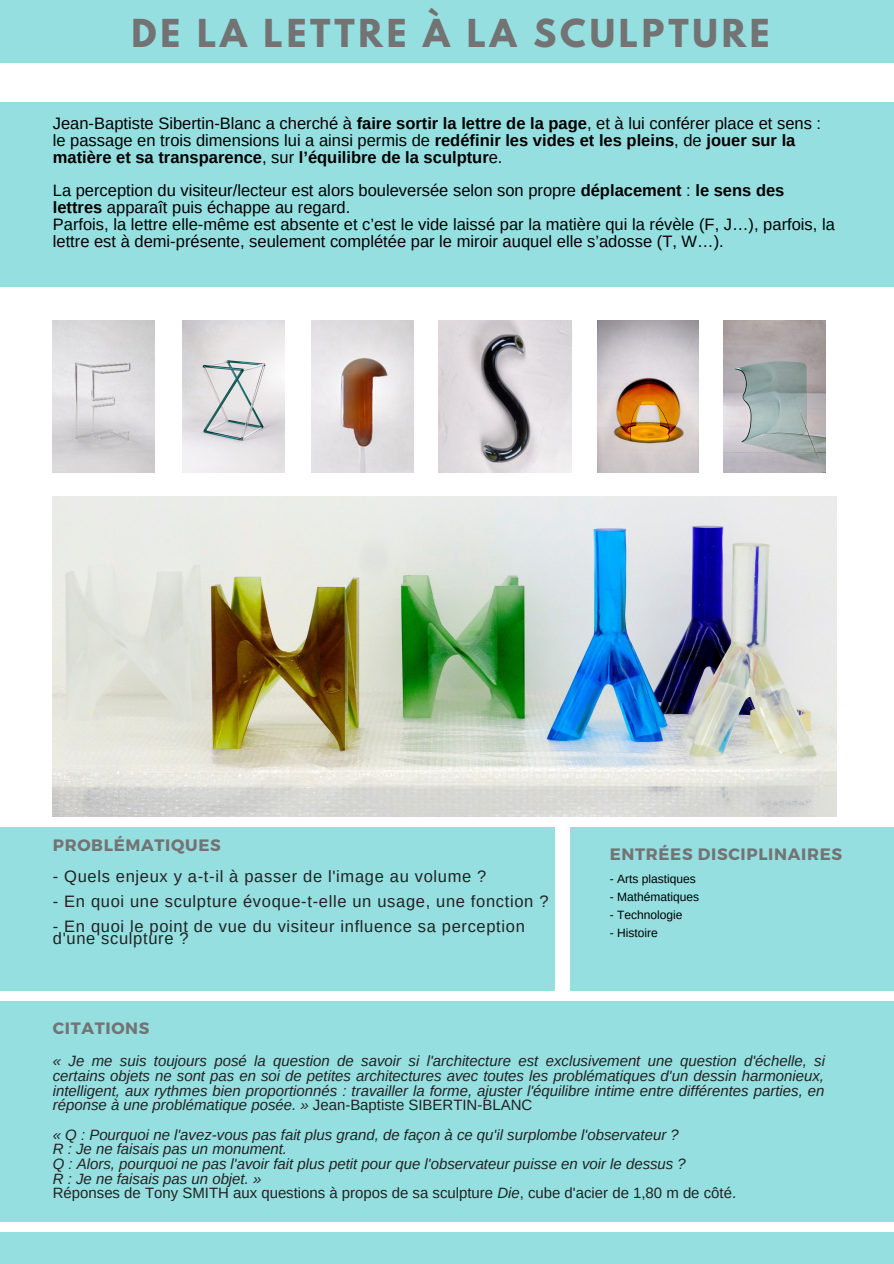
<style>
.page{position:relative;width:894px;height:1264px;background:#fff}
.page>*{position:absolute;margin:0;border:0;box-sizing:border-box;transform-origin:0 0}
.t1{font:700 34.05px "League Spartan";letter-spacing:.11em;color:#737373}
.t2{font:16.5px/17px "Arimo";color:#000}
.t3{font:16.5px/12.5px "Arimo";letter-spacing:.04em;color:#222}
.t4{font:700 16.5px "Montserrat";letter-spacing:.04em;color:#737373}
.t5{font:italic 15px/14.7px "Arimo";color:#222;text-align:justify}
.t6{font:15px "Arimo";color:#222}
.t7{font:12px "Arimo";color:#000}
.s1{font-weight:700}
.s2{font-style:normal}
.s3{font-style:italic}
</style>
<div class="page">
<div style="left:570px;top:827px;width:323px;height:163px;background:#96dfe1"></div>
<div style="left:0;top:1231px;width:893px;height:32px;background:#96dfe1"></div>
<div style="left:0;top:827px;width:554px;height:163px;background:#96dfe1"></div>
<div style="left:0;top:1001px;width:893px;height:221px;background:#96dfe1"></div>
<div style="left:0;top:0;width:893px;height:63px;background:#96dfe1"></div>
<div style="left:0;top:102px;width:893px;height:184px;background:#96dfe1"></div>
<img style="left:53px;top:496px;width:782px;height:320px">
<img style="left:53px;top:320px;width:101px;height:152px">
<img style="left:312px;top:320px;width:101px;height:152px">
<img style="left:438px;top:320px;width:133px;height:152px">
<img style="left:597px;top:320px;width:101px;height:152px">
<img style="left:723px;top:320px;width:101px;height:152px">
<img style="left:183px;top:320px;width:101px;height:152px">
<p class="t1" style="left:131px;top:17px;width:639px">DE LA LETTRE À LA SCULPTURE</p>
<p class="t2" style="left:53px;top:115px;width:769px">Jean-Baptiste Sibertin-Blanc a cherché à <span class="s1">faire sortir la lettre de la page</span>, et à lui conférer place et sens : le passage en trois dimensions lui a ainsi permis de <span class="s1">redéfinir les vides et les pleins</span>, de <span class="s1">jouer sur la matière et sa transparence</span>, sur <span class="s1">l’équilibre de la sculptur</span>e.</p>
<p class="t2" style="left:53px;top:182px;width:733px">La perception du visiteur/lecteur est alors bouleversée selon son propre <span class="s1">déplacement</span> : <span class="s1">le sens des lettres</span> apparaît puis échappe au regard.</p>
<p class="t2" style="left:53px;top:216px;width:783px">Parfois, la lettre elle-même est absente et c’est le vide laissé par la matière qui la révèle (F, J…), parfois, la lettre est à demi-présente, seulement complétée par le miroir auquel elle s’adosse (T, W…).</p>
<p class="t4" style="left:53px;top:834px;width:169px">PROBLÉMATIQUES</p>
<p class="t3" style="left:53px;top:870px;width:435px">- Quels enjeux y a-t-il à passer de l'image au volume ?</p>
<p class="t3" style="left:53px;top:894px;width:497px">- En quoi une sculpture évoque-t-elle un usage, une fonction ?</p>
<p class="t3" style="left:53px;top:919px;width:473px">- En quoi le point de vue du visiteur influence sa perception d'une sculpture ?</p>
<p class="t4" style="left:609px;top:843px;width:234px">ENTRÉES DISCIPLINAIRES</p>
<p class="t7" style="left:609px;top:871px;width:88px">- Arts plastiques</p>
<p class="t7" style="left:609px;top:889px;width:91px">- Mathématiques</p>
<p class="t7" style="left:609px;top:907px;width:74px">- Technologie</p>
<p class="t7" style="left:609px;top:925px;width:50px">- Histoire</p>
<p class="t4" style="left:53px;top:1017px;width:98px">CITATIONS</p>
<p class="t5" style="left:53px;top:1053px;width:773px">« Je me suis toujours posé la question de savoir si l'architecture est exclusivement une question d'échelle, si certains objets ne sont pas en soi de petites architectures avec toutes les problématiques d'un dessin harmonieux, intelligent, aux rythmes bien proportionnés : travailler la forme, ajuster l'équilibre intime entre différentes parties, en réponse à une problématique posée. » <span class="s2">Jean-Baptiste SIBERTIN-BLANC</span></p>
<p class="t5" style="left:53px;top:1127px;width:627px">« Q : Pourquoi ne l'avez-vous pas fait plus grand, de façon à ce qu'il surplombe l'observateur ?</p>
<p class="t5" style="left:53px;top:1141px;width:236px">R : Je ne faisais pas un monument.</p>
<p class="t5" style="left:53px;top:1156px;width:634px">Q : Alors, pourquoi ne pas l'avoir fait plus petit pour que l'observateur puisse en voir le dessus ?</p>
<p class="t5" style="left:53px;top:1170px;width:210px">R : Je ne faisais pas un objet. »</p>
<p class="t6" style="left:53px;top:1184px;width:684px">Réponses de Tony SMITH aux questions à propos de sa sculpture <span class="s3">Die</span>, cube d'acier de 1,80 m de côté.</p>
</div>
